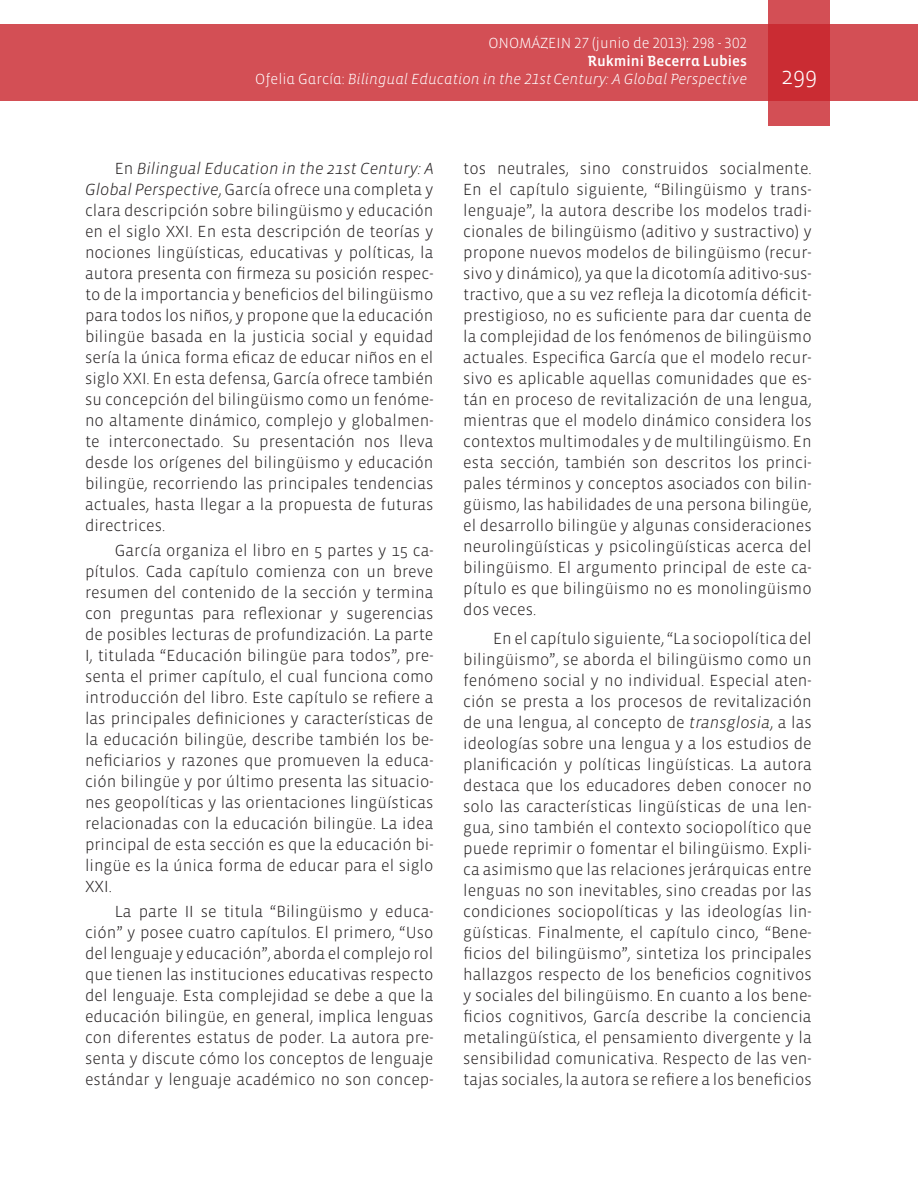
<style>
.page{position:relative;width:918px;height:1188px;background:#fff}
.page>*{position:absolute;margin:0;border:0;box-sizing:border-box;transform-origin:0 0}
.t1{font:300 24px "Vista Sans";color:#fff}
.Textos{font:300 16.5px/21px "Vista Sans";color:#231f20;text-align:justify}
.t2{font:15px "Vista Sans Alt Light Ita";color:#fff}
.t3{font:300 15px "Vista Sans Alt";color:#fff}
.t4{font:15px "Vista Sans Alt Med";color:#fff}
.s1{font-family:"Vista Sans Alt";font-weight:300}
.s2{font-style:italic}
</style>
<div class="page">
<div style="left:0;top:25px;width:918px;height:76px;background:#d34f55"></div>
<svg style="left:768px;top:0;width:62px;height:126px;background:#cd3940"></svg>
<p class="t3" style="left:488px;top:36px;width:260px">ONOMÁZEIN 27 (junio de 2013): 298 - 302</p>
<p class="t4" style="left:587px;top:54px;width:161px">Rukmini Becerra Lubies</p>
<p class="t2" style="left:255px;top:72px;width:493px"><span class="s1">Ofelia García:</span> Bilingual Education in the 21stCentury: A Global Perspective</p>
<p class="t1" style="left:781px;top:64px;width:37px">299</p>
<p class="Textos" style="left:85px;top:158px;width:350px;text-indent:30px">En <span class="s2">Bilingual Education in the 21st Century: A Global Perspective</span>, García ofrece una completa y clara descripción sobre bilingüismo y educación en el siglo XXI. En esta descripción de teorías y nociones lingüísticas, educativas y políticas, la autora presenta con firmeza su posición respec&shy;to de la importancia y beneficios del bilingüismo para todos los niños, y propone que la educación bilingüe basada en la justicia social y equidad sería la única forma eficaz de educar niños en el siglo XXI. En esta defensa, García ofrece también su concepción del bilingüismo como un fenóme&shy;no altamente dinámico, complejo y globalmen&shy;te interconectado. Su presentación nos lleva desde los orígenes del bilingüismo y educación bilingüe, recorriendo las principales tendencias actuales, hasta llegar a la propuesta de futuras directrices.</p>
<p class="Textos" style="left:85px;top:540px;width:350px;text-indent:30px">García organiza el libro en 5 partes y 15 ca&shy;pítulos. Cada capítulo comienza con un breve resumen del contenido de la sección y termina con preguntas para reflexionar y sugerencias de posibles lecturas de profundización. La parte I, titulada “Educación bilingüe para todos”, pre&shy;senta el primer capítulo, el cual funciona como introducción del libro. Este capítulo se refiere a las principales definiciones y características de la educación bilingüe, describe también los be&shy;neficiarios y razones que promueven la educa&shy;ción bilingüe y por último presenta las situacio&shy;nes geopolíticas y las orientaciones lingüísticas relacionadas con la educación bilingüe. La idea principal de esta sección es que la educación bi&shy;lingüe es la única forma de educar para el siglo XXI.</p>
<p class="Textos" style="left:85px;top:902px;width:350px;text-indent:30px">La parte II se titula “Bilingüismo y educa&shy;ción” y posee cuatro capítulos. El primero, “Uso del lenguaje y educación”, aborda el complejo rol que tienen las instituciones educativas respecto del lenguaje. Esta complejidad se debe a que la educación bilingüe, en general, implica lenguas con diferentes estatus de poder. La autora pre&shy;senta y discute cómo los conceptos de lenguaje estándar y lenguaje académico no son concep-</p>
<p class="Textos" style="left:463px;top:158px;width:350px">tos neutrales, sino construidos socialmente.<br>En el capítulo siguiente, “Bilingüismo y trans&shy;lenguaje”, la autora describe los modelos tradi&shy;cionales de bilingüismo (aditivo y sustractivo) y propone nuevos modelos de bilingüismo (recur&shy;sivo y dinámico), ya que la dicotomía aditivo-sus&shy;tractivo, que a su vez refleja la dicotomía déficit&shy;prestigioso, no es suficiente para dar cuenta de la complejidad de los fenómenos de bilingüismo actuales. Especifica García que el modelo recur&shy;sivo es aplicable aquellas comunidades que es&shy;tán en proceso de revitalización de una lengua, mientras que el modelo dinámico considera los contextos multimodales y de multilingüismo. En esta sección, también son descritos los princi&shy;pales términos y conceptos asociados con bilin&shy;güismo, las habilidades de una persona bilingüe, el desarrollo bilingüe y algunas consideraciones neurolingüísticas y psicolingüísticas acerca del bilingüismo. El argumento principal de este ca&shy;pítulo es que bilingüismo no es monolingüismo dos veces.</p>
<p class="Textos" style="left:463px;top:629px;width:350px;text-indent:30px">En el capítulo siguiente, “La sociopolítica del bilingüismo”, se aborda el bilingüismo como un fenómeno social y no individual. Especial aten&shy;ción se presta a los procesos de revitalización de una lengua, al concepto de <span class="s2">transglosia</span>, a las ideologías sobre una lengua y a los estudios de planificación y políticas lingüísticas. La autora destaca que los educadores deben conocer no solo las características lingüísticas de una len&shy;gua, sino también el contexto sociopolítico que puede reprimir o fomentar el bilingüismo. Expli&shy;ca asimismo que las relaciones jerárquicas entre lenguas no son inevitables, sino creadas por las condiciones sociopolíticas y las ideologías lin&shy;güísticas. Finalmente, el capítulo cinco, “Bene&shy;ficios del bilingüismo”, sintetiza los principales hallazgos respecto de los beneficios cognitivos y sociales del bilingüismo. En cuanto a los bene&shy;ficios cognitivos, García describe la conciencia metalingüística, el pensamiento divergente y la sensibilidad comunicativa. Respecto de las ven&shy;tajas sociales, la autora se refiere a los beneficios</p>
</div>
